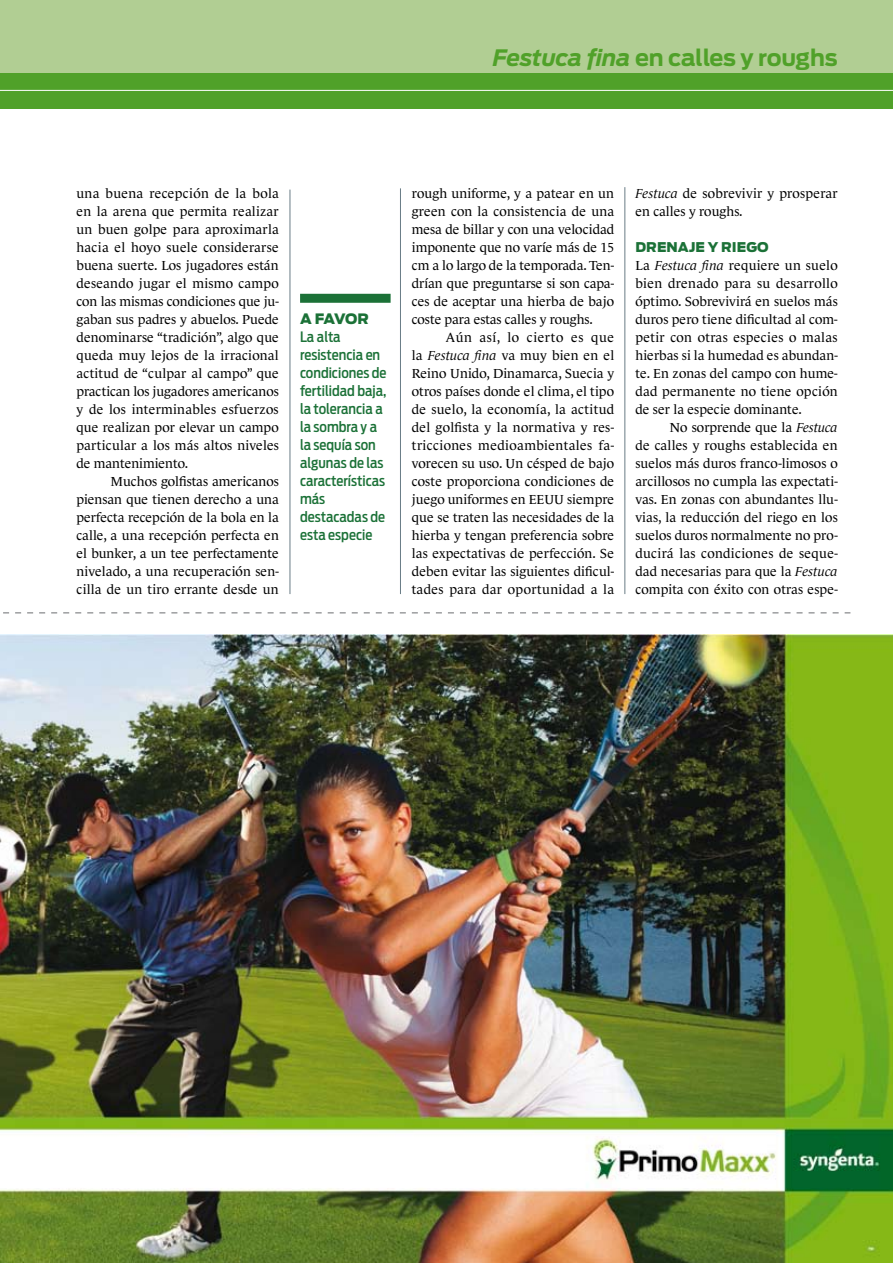
<style>
.page{position:relative;width:893px;height:1263px;background:#fff}
.page>*{position:absolute;margin:0;border:0;box-sizing:border-box;transform-origin:0 0}
.t1{font:700 22.5px "Antenna";letter-spacing:-.01em;color:#50a129}
.t2{font:500 14.25px/18px "Antenna Cond";color:#1b7137}
.t3{font:900 14.25px "Antenna";color:#1b7137}
.t4{font:13.35px/18px "Le Monde Journal";letter-spacing:.005em;color:#000;text-align:justify}
.t5{font:900 13.35px "Antenna";letter-spacing:.005em;color:#1b7137}
.s1{font-style:italic}
</style>
<div class="page">
<div style="left:0;top:0;width:893px;height:108px;background:#50a129"></div>
<div style="left:0;top:0;width:893px;height:72px;background:#b1ce93"></div>
<hr style="left:0;top:90px;width:893px;height:1px;background:#fff">
<hr style="left:290px;top:190px;width:1px;height:404px;background:#697c86">
<hr style="left:400px;top:188px;width:1px;height:406px;background:#697c86">
<hr style="left:625px;top:187px;width:1px;height:407px;background:#697c86">
<img style="left:0;top:635px;width:893px;height:628px">
<svg style="left:3px;top:612px;width:847px;height:2px"></svg>
<div style="left:300px;top:294px;width:91px;height:9px;background:#1b7137"></div>
<h1 class="t1" style="left:493px;top:44px;width:346px"><span class="s1">Festuca fina</span> en calles y roughs</h1>
<p class="t4" style="left:77px;top:184px;width:204px">una buena recepción de la bola en la arena que permita realizar un buen golpe para aproximarla hacia el hoyo suele considerarse buena suerte. Los jugadores están deseando jugar el mismo campo con las mismas condiciones que ju&shy;gaban sus padres y abuelos. Puede denominarse “tradición”, algo que queda muy lejos de la irracional actitud de “culpar al campo” que practican los jugadores americanos y de los interminables esfuerzos que realizan por elevar un campo particular a los más altos niveles de mantenimiento.</p>
<p class="t4" style="left:77px;top:472px;width:204px;text-indent:34px">Muchos golfistas americanos piensan que tienen derecho a una perfecta recepción de la bola en la calle, a una recepción perfecta en el bunker, a un tee perfectamente nivelado, a una recuperación sen&shy;cilla de un tiro errante desde un</p>
<p class="t3" style="left:300px;top:310px;width:65px">A FAVOR</p>
<p class="t2" style="left:300px;top:328px;width:88px">La alta resistencia en condiciones de fertilidad baja, la tolerancia a la sombra y a la sequía son algunas de las características más destacadas de esta especie</p>
<p class="t4" style="left:412px;top:184px;width:204px">rough uniforme, y a patear en un green con la consistencia de una mesa de billar y con una velocidad imponente que no varíe más de 15 cm a lo largo de la temporada. Ten&shy;drían que preguntarse si son capa&shy;ces de aceptar una hierba de bajo coste para estas calles y roughs.</p>
<p class="t4" style="left:412px;top:328px;width:204px;text-indent:34px">Aún así, lo cierto es que la <span class="s1">Festuca fina</span> va muy bien en el Reino Unido, Dinamarca, Suecia y otros países donde el clima, el tipo de suelo, la economía, la actitud del golfista y la normativa y res&shy;tricciones medioambientales fa&shy;vorecen su uso. Un césped de bajo coste proporciona condiciones de juego uniformes en EEUU siempre que se traten las necesidades de la hierba y tengan preferencia sobre las expectativas de perfección. Se deben evitar las siguientes dificul&shy;tades para dar oportunidad a la</p>
<p class="t4" style="left:635px;top:184px;width:204px"><span class="s1">Festuca</span> de sobrevivir y prosperar en calles y roughs.</p>
<p class="t5" style="left:635px;top:239px;width:134px">DRENAJE Y RI EGO</p>
<p class="t4" style="left:635px;top:256px;width:204px">La <span class="s1">Festuca fina</span> requiere un suelo bien drenado para su desarrollo óptimo. Sobrevivirá en suelos más duros pero tiene dificultad al com&shy;petir con otras especies o malas hierbas si la humedad es abundan&shy;te. En zonas del campo con hume&shy;dad permanente no tiene opción de ser la especie dominante.</p>
<p class="t4" style="left:635px;top:418px;width:204px;text-indent:34px">No sorprende que la <span class="s1">Festuca </span>de calles y roughs establecida en suelos más duros franco-limosos o arcillosos no cumpla las expectati&shy;vas. En zonas con abundantes llu&shy;vias, la reducción del riego en los suelos duros normalmente no pro&shy;ducirá las condiciones de seque&shy;dad necesarias para que la <span class="s1">Festuca </span>compita con éxito con otras espe-</p>
</div>
